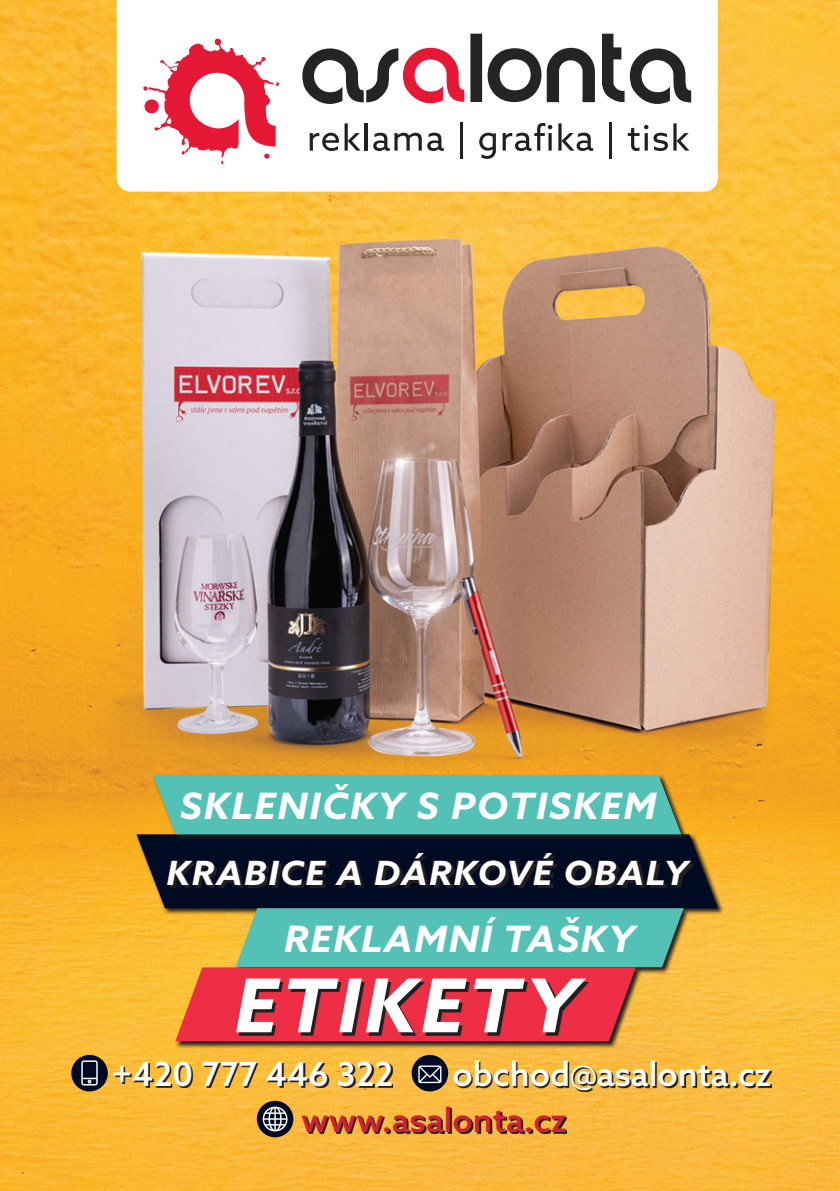
<style>
.page{position:relative;width:840px;height:1191px;background:#fff}
.page>*{position:absolute;margin:0;border:0;box-sizing:border-box;transform-origin:0 0}
.t1{font:italic 700 74.2px "Azo Sans";letter-spacing:.05em;color:#fff;scale:1.06 1}
.t2{font:italic 700 36.4px "Azo Sans";letter-spacing:.05em;color:#fff;scale:1.06 1}
.t3{font:italic 700 33.4px "Azo Sans";letter-spacing:.05em;color:#fff;scale:1.06 1}
.t4{font:500 33.2px "Azo Sans";color:#fff}
.t5{font:500 33.2px "Azo Sans";color:#cf2239}
</style>
<div class="page">
<img style="left:0;top:0;width:839px;height:1191px">
<svg style="left:136px;top:833px;width:588px;height:82px"></svg>
<svg style="left:136px;top:834px;width:581px;height:74px;background:#161a23"></svg>
<svg style="left:170px;top:855px;width:524px;height:33px;background:#0b1121"></svg>
<svg style="left:152px;top:774px;width:535px;height:67px;background:#403726"></svg>
<div style="left:153px;top:775px;width:528px;height:59px;background:#53c1b5"></div>
<svg style="left:235px;top:907px;width:455px;height:67px"></svg>
<svg style="left:175px;top:1041px;width:467px;height:7px;background:#86622f"></svg>
<svg style="left:175px;top:908px;width:508px;height:133px;background:#9b957b"></svg>
<svg style="left:239px;top:981px;width:350px;height:54px;background:#9a2735"></svg>
<svg style="left:117px;top:0;width:600px;height:192px"></svg>
<svg style="left:302px;top:34px;width:388px;height:70px"></svg>
<svg style="left:309px;top:123px;width:51px;height:28px"></svg>
<hr style="left:364px;top:123px;width:3px;height:28px;background:#231f20">
<svg style="left:373px;top:133px;width:48px;height:18px"></svg>
<svg style="left:427px;top:133px;width:16px;height:18px"></svg>
<hr style="left:459px;top:122px;width:3px;height:36px;background:#231f20">
<svg style="left:479px;top:133px;width:16px;height:26px"></svg>
<svg style="left:502px;top:123px;width:50px;height:28px"></svg>
<svg style="left:558px;top:123px;width:35px;height:28px"></svg>
<hr style="left:608px;top:122px;width:3px;height:36px;background:#231f20">
<svg style="left:627px;top:125px;width:40px;height:26px"></svg>
<svg style="left:673px;top:123px;width:16px;height:28px"></svg>
<svg style="left:143px;top:38px;width:138px;height:126px"></svg>
<svg style="left:115px;top:1063px;width:278px;height:25px;background:#b28731"></svg>
<div style="left:71px;top:1055px;width:37px;height:36px;background:#000b23;border-radius:50%"></div>
<svg style="left:81px;top:1060px;width:17px;height:25px"></svg>
<svg style="left:455px;top:1062px;width:316px;height:29px;background:#b88b36"></svg>
<div style="left:411px;top:1055px;width:37px;height:36px;background:#000b23;border-radius:50%"></div>
<svg style="left:418px;top:1065px;width:23px;height:18px"></svg>
<svg style="left:303px;top:1108px;width:264px;height:25px;background:#b68935"></svg>
<div style="left:257px;top:1100px;width:36px;height:37px;background:#000b23;border-radius:50%"></div>
<svg style="left:262px;top:1106px;width:25px;height:25px"></svg>
<svg style="left:0;top:0;width:4px;height:467px;background:#f9b527"></svg>
<p class="t2" style="left:180px;top:782px;width:450px">SKLENIČKY S POTISKEM</p>
<p class="t3" style="left:166px;top:850px;width:493px">KRABICE A DÁRKOVÉ OBALY</p>
<p class="t2" style="left:284px;top:915px;width:332px">REKLAMNÍ TAŠKY</p>
<h1 class="t1" style="left:234px;top:956px;width:326px">ETIKETY</h1>
<p class="t4" style="left:112px;top:1052px;width:283px">+420 777 446 322</p>
<p class="t4" style="left:452px;top:1052px;width:320px">obchod@asalonta.cz</p>
<p class="t5" style="left:301px;top:1098px;width:266px">www.asalonta.cz</p>
</div>
